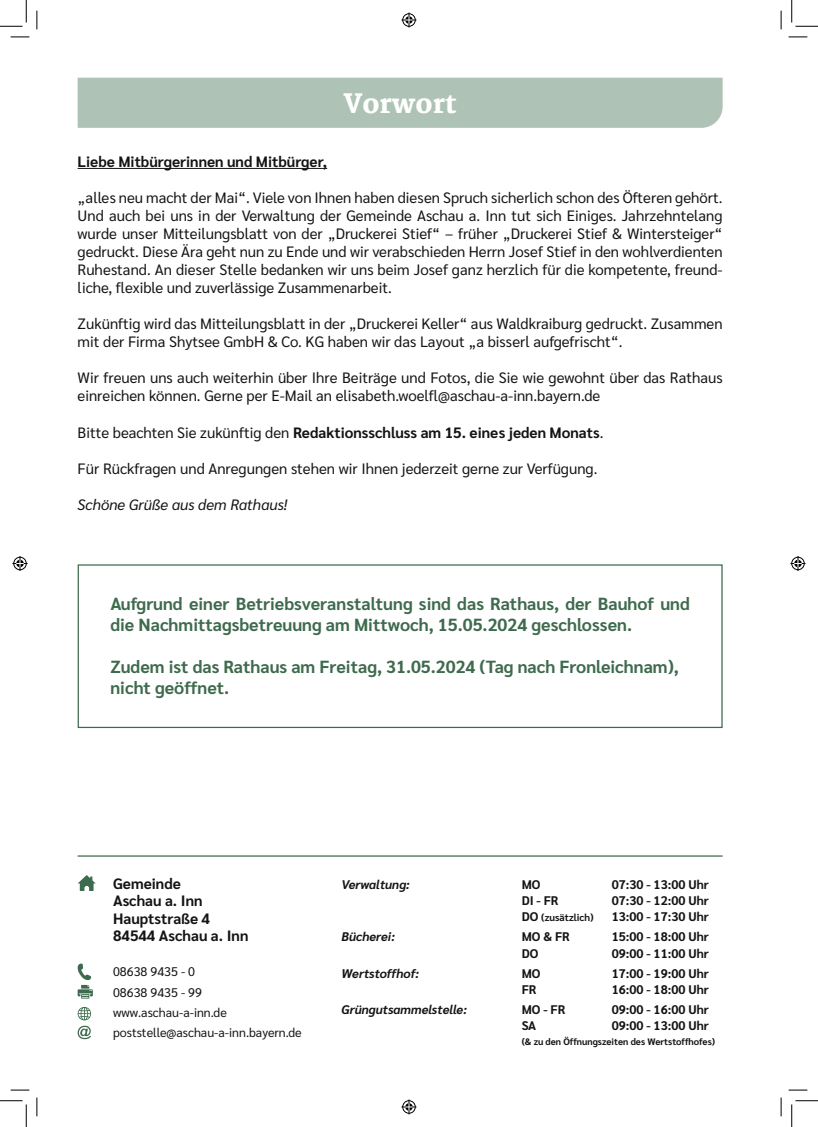
<style>
.page{position:relative;width:818px;height:1127px;background:#fff}
.page>*{position:absolute;margin:0;border:0;box-sizing:border-box;transform-origin:0 0}
.t1{font:800 26.25px "Martel";color:#fff}
.t2{font:700 17.5px/21px "Sarabun";color:#3e6a4d}
.t3{font:15px/18px "Sarabun";color:#131413}
.t4{font:700 15px/17.5px "Sarabun";color:#131413}
.t5{font:italic 15px "Sarabun";color:#131413}
.t6{font:700 12.5px "Sarabun";color:#131413}
.t7{font:12.5px/20px "Sarabun";color:#131413}
.t8{font:italic 700 12.5px "Sarabun";color:#131413}
.t9{font:700 10px "Sarabun";color:#131413}
.t10{font:700 9.38px "Sarabun";color:#131413}
.s1{font-weight:400}
.s2{font-size:12.5px}
</style>
<div class="page">
<div style="left:78px;top:78px;width:645px;height:50px;background:#aec3b5"></div>
<hr style="left:78px;top:855px;width:645px;height:1px;background:#3e6a4d">
<svg style="left:78px;top:1007px;width:13px;height:31px"></svg>
<svg style="left:78px;top:875px;width:18px;height:15px"></svg>
<svg style="left:77px;top:963px;width:16px;height:35px"></svg>
<hr style="left:78px;top:168px;width:249px;height:1px;background:#131413">
<svg style="left:11px;top:36px;width:18px;height:2px"></svg>
<svg style="left:788px;top:36px;width:19px;height:2px"></svg>
<svg style="left:11px;top:1089px;width:18px;height:1px"></svg>
<svg style="left:788px;top:1089px;width:19px;height:1px"></svg>
<svg style="left:36px;top:11px;width:2px;height:18px"></svg>
<svg style="left:36px;top:1097px;width:2px;height:18px"></svg>
<svg style="left:780px;top:11px;width:2px;height:18px"></svg>
<svg style="left:780px;top:1097px;width:2px;height:18px"></svg>
<svg style="left:0;top:0;width:27px;height:27px"></svg>
<svg style="left:0;top:1100px;width:27px;height:26px"></svg>
<svg style="left:791px;top:0;width:27px;height:27px"></svg>
<svg style="left:791px;top:1100px;width:27px;height:26px"></svg>
<svg style="left:401px;top:13px;width:15px;height:15px"></svg>
<svg style="left:401px;top:1099px;width:15px;height:15px"></svg>
<svg style="left:13px;top:556px;width:15px;height:15px"></svg>
<svg style="left:790px;top:556px;width:15px;height:15px"></svg>
<h1 class="t1" style="left:343px;top:88px;width:115px">Vorwort</h1>
<p class="t4" style="left:78px;top:153px;width:251px">Liebe Mitbürgerinnen und Mitbürger,</p>
<p class="t3" style="left:78px;top:189px;width:646px;text-align:justify">„alles neu macht der Mai“. Viele von Ihnen haben diesen Spruch sicherlich schon des Öfteren gehört.<br>Und auch bei uns in der Verwaltung der Gemeinde Aschau a. Inn tut sich Einiges. Jahrzehntelang wurde unser Mitteilungsblatt von der „Druckerei Stief“ – früher „Druckerei Stief &amp; Wintersteiger“ gedruckt. Diese Ära geht nun zu Ende und wir verabschieden Herrn Josef Stief in den wohlverdienten Ruhestand. An dieser Stelle bedanken wir uns beim Josef ganz herzlich für die kompetente, freund&shy;liche, flexible und zuverlässige Zusammenarbeit.</p>
<p class="t3" style="left:78px;top:315px;width:646px">Zukünftig wird das Mitteilungsblatt in der „Druckerei Keller“ aus Waldkraiburg gedruckt. Zusammen mit der Firma Shytsee GmbH &amp; Co. KG haben wir das Layout „a bisserl aufgefrischt“.</p>
<p class="t3" style="left:78px;top:369px;width:646px">Wir freuen uns auch weiterhin über Ihre Beiträge und Fotos, die Sie wie gewohnt über das Rathaus einreichen können. Gerne per E-Mail an elisabeth.woelfl@aschau-a-inn.bayern.de</p>
<p class="t4" style="left:78px;top:423px;width:527px"><span class="s1">Bitte beachten Sie zukünftig den</span> Redaktionsschluss am 15. eines jeden Monats<span class="s1">.</span></p>
<p class="t3" style="left:78px;top:459px;width:521px">Für Rückfragen und Anregungen stehen wir Ihnen jederzeit gerne zur Verfügung.</p>
<p class="t5" style="left:78px;top:495px;width:211px">Schöne Grüße aus dem Rathaus!</p>
<p class="t2" style="left:110px;top:593px;width:581px">Aufgrund einer Betriebsveranstaltung sind das Rathaus, der Bauhof und die Nachmittagsbetreuung am Mittwoch, 15.05.2024 geschlossen.</p>
<p class="t2" style="left:110px;top:656px;width:570px">Zudem ist das Rathaus am Freitag, 31.05.2024 (Tag nach Fronleichnam), nicht geöffnet.</p>
<p class="t4" style="left:113px;top:874px;width:137px">Gemeinde<br>Aschau a. Inn<br>Hauptstraße 4<br>84544 Aschau a. Inn</p>
<p class="t7" style="left:113px;top:961px;width:190px">08638 9435 - 0<br>08638 9435 - 99 www.aschau-a-inn.de poststelle@aschau-a-inn.bayern.de</p>
<p class="t8" style="left:342px;top:877px;width:70px">Verwaltung:</p>
<p class="t6" style="left:522px;top:877px;width:20px">MO</p>
<p class="t6" style="left:612px;top:877px;width:99px">07:30 - 13:00 Uhr</p>
<p class="t6" style="left:522px;top:893px;width:38px">DI - FR</p>
<p class="t6" style="left:612px;top:893px;width:99px">07:30 - 12:00 Uhr</p>
<p class="t9" style="left:522px;top:911px;width:73px"><span class="s2">DO</span> (zusätzlich)</p>
<p class="t6" style="left:612px;top:909px;width:99px">13:00 - 17:30 Uhr</p>
<p class="t8" style="left:342px;top:929px;width:55px">Bücherei:</p>
<p class="t6" style="left:522px;top:929px;width:49px">MO &amp; FR</p>
<p class="t6" style="left:612px;top:929px;width:99px">15:00 - 18:00 Uhr</p>
<p class="t6" style="left:522px;top:945px;width:18px">DO</p>
<p class="t6" style="left:612px;top:945px;width:99px">09:00 - 11:00 Uhr</p>
<p class="t8" style="left:342px;top:965px;width:79px">Wertstoffhof:</p>
<p class="t6" style="left:522px;top:965px;width:20px">MO</p>
<p class="t6" style="left:612px;top:965px;width:99px">17:00 - 19:00 Uhr</p>
<p class="t6" style="left:522px;top:982px;width:16px">FR</p>
<p class="t6" style="left:612px;top:982px;width:99px">16:00 - 18:00 Uhr</p>
<p class="t8" style="left:342px;top:1002px;width:127px">Grüngutsammelstelle:</p>
<p class="t6" style="left:522px;top:1002px;width:45px">MO - FR</p>
<p class="t6" style="left:612px;top:1002px;width:99px">09:00 - 16:00 Uhr</p>
<p class="t6" style="left:522px;top:1018px;width:16px">SA</p>
<p class="t6" style="left:612px;top:1018px;width:99px">09:00 - 13:00 Uhr</p>
<p class="t10" style="left:522px;top:1036px;width:195px">(&amp; zu den Öffnungszeiten des Wertstoffhofes)</p>
</div>
